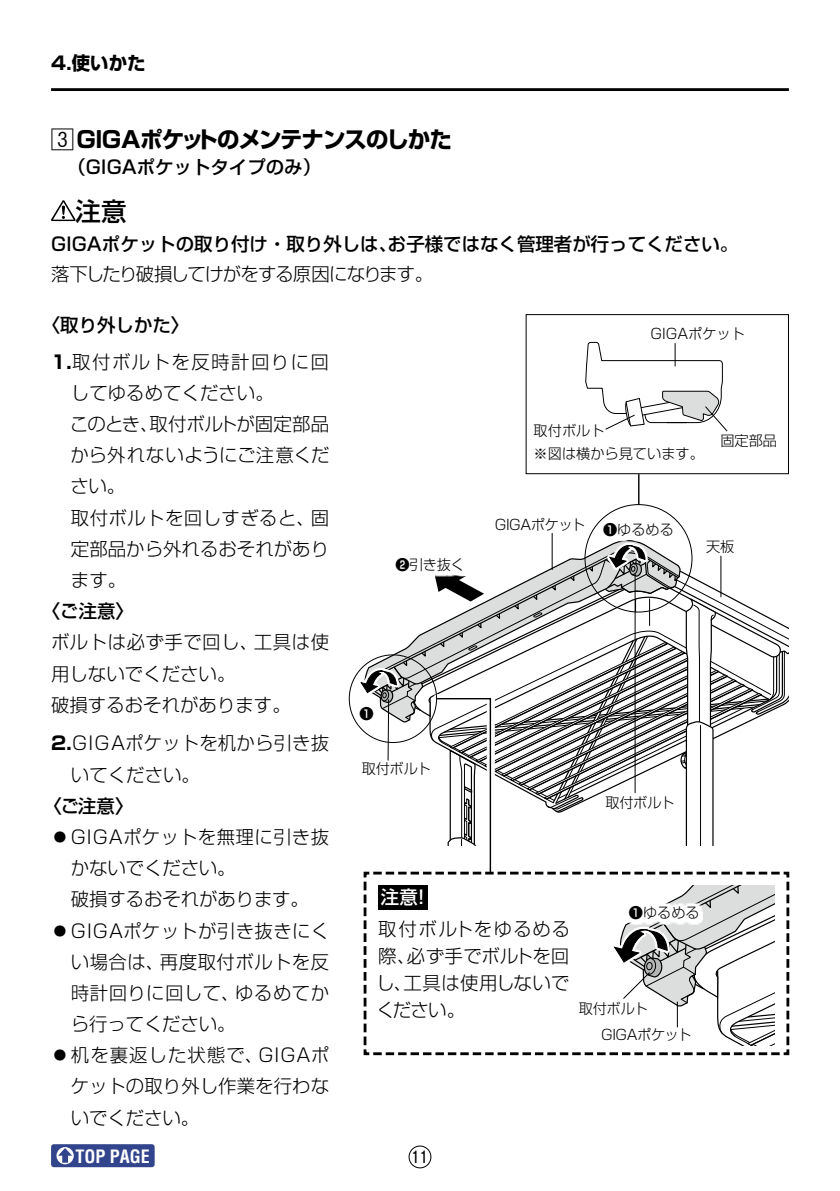
<style>
.page{position:relative;width:840px;height:1191px;background:#fff}
.page>*{position:absolute;margin:0;border:0;box-sizing:border-box;transform-origin:0 0}
.t1{font:500 25.6px "Shin Go Pro";color:#000}
.t2{font:700 22.6px "Shin Go Pro";letter-spacing:-.045em;color:#000}
.t3{font:300 18.4px/31.2px "Shin Go Pro";letter-spacing:.005em;color:#000}
.t4{font:500 18.4px "Shin Go Pro";color:#000}
.t5{font:300 18.4px "Shin Go Pro";letter-spacing:.025em;color:#000}
.t6{font:300 18.4px "Shin Go Pro";letter-spacing:-.05em;color:#000}
.t7{font:300 18.4px "Shin Go Pro";letter-spacing:.055em;color:#000}
.t8{font:500 18.4px "Shin Go Pr 6 N";color:#000}
.t9{font:700 18.4px "Shin Go Pro";color:#000}
.t10{font:500 18.4px "Shin Go Pro";color:#fff}
.t11{font:700 condensed 18px "Helvetica LT Std";color:#fff}
.t12{font:500 17px "Gothic BBB Pro";color:#000}
.t13{font:300 14.2px "Shin Go Pro";letter-spacing:-.01em;color:#000}
.t14{font:300 14.2px "Shin Go Pro";letter-spacing:-.035em;color:#000}
.t15{font:700 14.2px "Shin Go Pro De";color:#000}
.s1{font-family:"Gothic BBB Pro";font-weight:500}
.s2{font-weight:700}
.s3{font-weight:500}
.s4{font-family:"Shin Go Pro De";font-weight:700}
</style>
<div class="page">
<div style="left:408px;top:1145px;width:23px;height:23px;border:1px solid #000;border-radius:50%"></div>
<hr style="left:51px;top:88px;width:737px;height:3px;background:#000">
<div style="left:51px;top:1144px;width:103px;height:23px;background:#31448c;border-radius:3px"></div>
<svg style="left:56px;top:1147px;width:18px;height:17px"></svg>
<svg style="left:58px;top:1148px;width:14px;height:14px"></svg>
<svg style="left:51px;top:200px;width:24px;height:21px"></svg>
<hr style="left:551px;top:533px;width:1px;height:37px;background:#000">
<svg style="left:358px;top:540px;width:430px;height:330px"></svg>
<svg style="left:363px;top:870px;width:427px;height:186px"></svg>
<hr style="left:634px;top:573px;width:1px;height:220px;background:#000">
<div style="left:525px;top:314px;width:263px;height:160px;border:1px solid #000"></div>
<svg style="left:585px;top:342px;width:142px;height:90px"></svg>
<hr style="left:637px;top:474px;width:2px;height:31px;background:#000">
<p class="t9" style="left:51px;top:48px;width:96px">4.使いかた</p>
<p class="t2" style="left:51px;top:121px;width:402px"><span class="s1">3</span> GIGAポケットのメンテナンスのしかた</p>
<p class="t4" style="left:67px;top:152px;width:255px">（GIGAポケットタイプのみ）</p>
<h1 class="t1" style="left:75px;top:190px;width:53px">注意</h1>
<p class="t4" style="left:51px;top:229px;width:688px">GIGAポケットの取り付け・取り外しは、お子様ではなく管理者が行ってください。</p>
<p class="t6" style="left:51px;top:258px;width:383px">落下したり破損してけがをする原因になります。</p>
<p class="t8" style="left:42px;top:310px;width:149px">〈取り外しかた〉</p>
<p class="t3" style="left:70px;top:344px;width:261px;text-indent:-19px"><span class="s2">1.</span>取付ボルトを反時計回りに回してゆるめてください。<br>このとき、取付ボルトが固定部品から外れないようにご注意ください。<br>取付ボルトを回しすぎると、固定部品から外れるおそれがあります。</p>
<p class="t4" style="left:42px;top:596px;width:94px">〈ご注意〉</p>
<p class="t3" style="left:51px;top:624px;width:279px">ボルトは必ず手で回し、工具は使用しないでください。<br>破損するおそれがあります。</p>
<p class="t3" style="left:71px;top:725px;width:259px;text-indent:-20px"><span class="s2">2.</span>GIGAポケットを机から引き抜いてください。</p>
<p class="t4" style="left:43px;top:790px;width:92px">〈ご注意〉</p>
<p class="t3" style="left:51px;top:819px;width:280px"><span class="s3">⿟</span>GIGAポケットを無理に引き抜</p>
<p class="t3" style="left:71px;top:850px;width:166px">かないでください。</p>
<p class="t3" style="left:71px;top:881px;width:239px">破損するおそれがあります。</p>
<p class="t3" style="left:51px;top:912px;width:280px"><span class="s3">⿟</span>GIGAポケットが引き抜きにく</p>
<p class="t5" style="left:71px;top:946px;width:260px">い場合は、再度取付ボルトを反</p>
<p class="t5" style="left:71px;top:977px;width:260px">時計回りに回して、ゆるめてか</p>
<p class="t3" style="left:71px;top:1006px;width:166px">ら行ってください。</p>
<p class="t7" style="left:51px;top:1040px;width:279px"><span class="s3">⿟</span>机を裏返した状態で、GIGAポ</p>
<p class="t3" style="left:71px;top:1068px;width:260px">ケットの取り外し作業を行わな</p>
<p class="t3" style="left:71px;top:1099px;width:130px">いでください。</p>
<p class="t13" style="left:650px;top:321px;width:96px">GIGAポケット</p>
<p class="t13" style="left:395px;top:553px;width:71px"><span class="s4">❷</span>引き抜く</p>
<p class="t13" style="left:533px;top:418px;width:72px">取付ボルト</p>
<p class="t13" style="left:533px;top:442px;width:172px">※図は横から見ています。</p>
<p class="t13" style="left:720px;top:429px;width:58px">固定部品</p>
<p class="t14" style="left:494px;top:513px;width:92px">GIGAポケット</p>
<p class="t13" style="left:602px;top:518px;width:72px"><span class="s4">❶</span>ゆるめる</p>
<p class="t13" style="left:705px;top:535px;width:30px">天板</p>
<p class="t15" style="left:359px;top:702px;width:16px">❶</p>
<p class="t13" style="left:361px;top:757px;width:71px">取付ボルト</p>
<p class="t13" style="left:605px;top:791px;width:71px">取付ボルト</p>
<p class="t10" style="left:381px;top:882px;width:45px">注意!</p>
<p class="t3" style="left:376px;top:913px;width:196px;line-height:27px;text-align:justify">取付ボルトをゆるめる際、必ず手でボルトを回し、工具は使用しないでください。</p>
<p class="t13" style="left:628px;top:901px;width:72px"><span class="s4">❶</span>ゆるめる</p>
<p class="t13" style="left:578px;top:996px;width:71px">取付ボルト</p>
<p class="t14" style="left:601px;top:1022px;width:92px">GIGAポケット</p>
<p class="t11" style="left:75px;top:1145px;width:76px">TOP PAGE</p>
<p class="t12" style="left:411px;top:1143px;width:19px">11</p>
</div>
